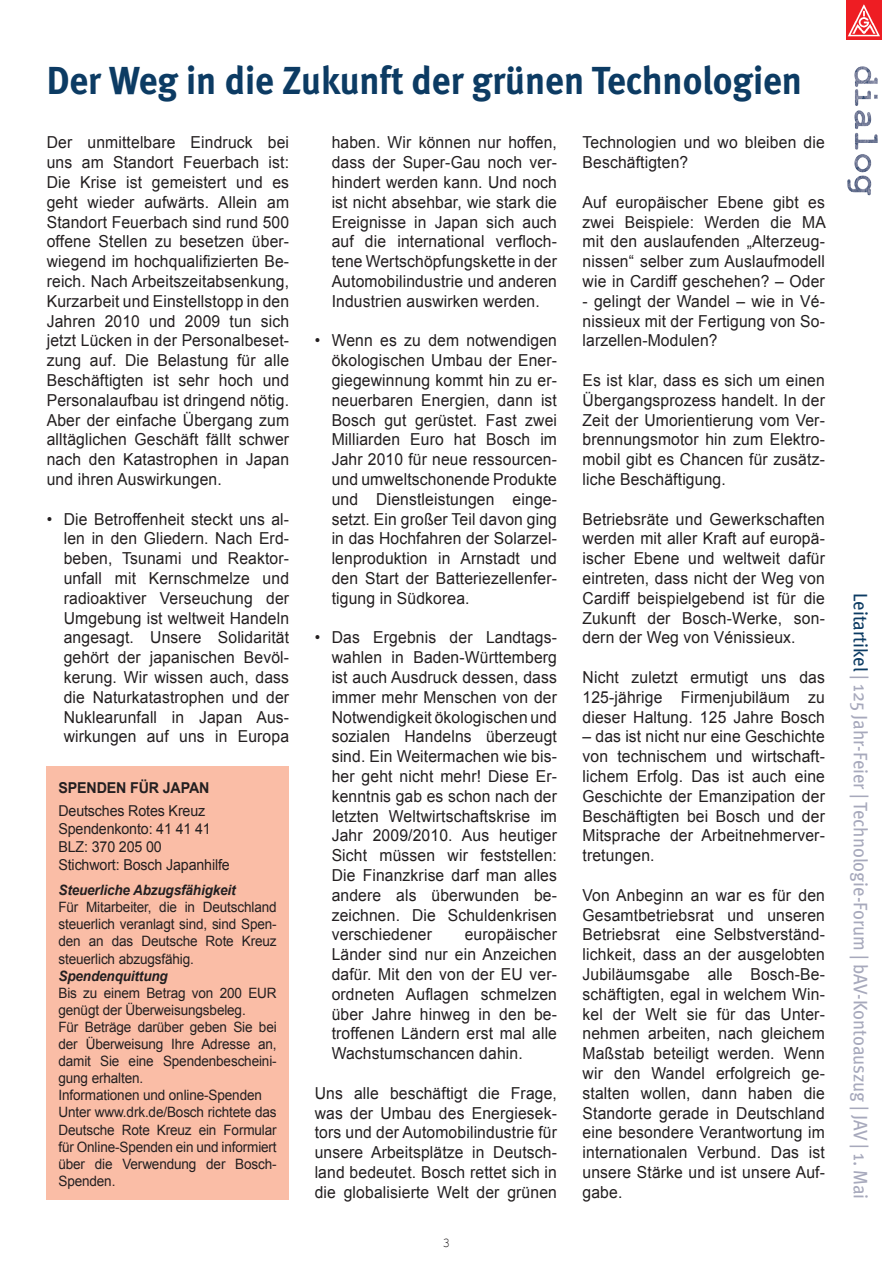
<style>
.page{position:relative;width:893px;height:1263px;background:#fff}
.page>*{position:absolute;margin:0;border:0;box-sizing:border-box;transform-origin:0 0}
.t1{font:700 39px "Meta";color:#0c3b63;scale:.95 1}
.t2{font:19.5px "Meta";color:#a7a9bc;scale:.95 1}
.t3{font:16.5px/19.8px "Arial";letter-spacing:.01em;color:#231f20;text-align:justify;scale:.95 1}
.t4{font:15px/18px "Arial";letter-spacing:-.01em;color:#231f20;scale:.95 1}
.t5{font:700 15px "Arial";letter-spacing:-.01em;color:#231f20;scale:.95 1}
.t6{font:14.25px/17.1px "Arial";letter-spacing:-.01em;color:#231f20;text-align:justify;scale:.95 1}
.t7{font:italic 700 14.25px "Arial";letter-spacing:-.01em;color:#231f20;scale:.95 1}
.t8{font:13.5px "Courier New";color:#231f20;scale:.95 1}
.s1{color:#0c3b63}
</style>
<div class="page">
<div style="left:47px;top:766px;width:242px;height:433px;background:#fabda6"></div>
<img style="left:854px;top:66px;width:24px;height:64px">
<img style="left:846px;top:0;width:35px;height:39px">
<h1 class="t1" style="left:47px;top:57px;width:796px">Der Weg in die Zukunft der grünen Technologien</h1>
<p class="t3" style="left:47px;top:133px;width:257px">Der unmittelbare Eindruck bei uns am Standort Feuerbach ist:<br>Die Krise ist gemeistert und es geht wieder aufwärts. Allein am Standort Feuerbach sind rund 500 offene Stellen zu besetzen über&shy;wiegend im hochqualifizierten Be&shy;reich. Nach Arbeitszeitabsenkung, Kurzarbeit und Einstellstopp in den Jahren 2010 und 2009 tun sich jetzt Lücken in der Personalbeset&shy;zung auf. Die Belastung für alle Beschäftigten ist sehr hoch und Personalaufbau ist dringend nötig.<br>Aber der einfache Übergang zum alltäglichen Geschäft fällt schwer nach den Katastrophen in Japan und ihren Auswirkungen.</p>
<p class="t3" style="left:64px;top:509px;width:239px;text-indent:-17px">• Die Betroffenheit steckt uns al&shy;len in den Gliedern. Nach Erd&shy;beben, Tsunami und Reaktor&shy;unfall mit Kernschmelze und radioaktiver Verseuchung der Umgebung ist weltweit Handeln angesagt. Unsere Solidarität gehört der japanischen Bevöl&shy;kerung. Wir wissen auch, dass die Naturkatastrophen und der Nuklearunfall in Japan Aus&shy;wirkungen auf uns in Europa</p>
<p class="t3" style="left:332px;top:133px;width:239px">haben. Wir können nur hoffen, dass der Super-Gau noch ver&shy;hindert werden kann. Und noch ist nicht absehbar, wie stark die Ereignisse in Japan sich auch auf die international verfloch&shy;tene Wertschöpfungskette in der Automobilindustrie und anderen Industrien auswirken werden.</p>
<p class="t3" style="left:332px;top:331px;width:239px;text-indent:-17px">• Wenn es zu dem notwendigen ökologischen Umbau der Ener&shy;giegewinnung kommt hin zu er&shy;neuerbaren Energien, dann ist Bosch gut gerüstet. Fast zwei Milliarden Euro hat Bosch im Jahr 2010 für neue ressourcen&shy;und umweltschonende Produkte und Dienstleistungen einge&shy;setzt. Ein großer Teil davon ging in das Hochfahren der Solarzel&shy;lenproduktion in Arnstadt und den Start der Batteriezellenfer&shy;tigung in Südkorea.</p>
<p class="t3" style="left:332px;top:628px;width:239px;text-indent:-17px">• Das Ergebnis der Landtags&shy;wahlen in Baden-Württemberg ist auch Ausdruck dessen, dass immer mehr Menschen von der Notwendigkeit ökologischen und sozialen Handelns überzeugt sind. Ein Weitermachen wie bis&shy;her geht nicht mehr! Diese Er&shy;kenntnis gab es schon nach der letzten Weltwirtschaftskrise im Jahr 2009/2010. Aus heutiger Sicht müssen wir feststellen:<br>Die Finanzkrise darf man alles andere als überwunden be&shy;zeichnen. Die Schuldenkrisen verschiedener</p>
<p class="t3" style="left:583px;top:133px;width:257px">Technologien und wo bleiben die<br>Beschäftigten?</p>
<p class="t3" style="left:583px;top:192px;width:258px">Auf europäischer Ebene gibt es zwei Beispiele: Werden die MA mit den auslaufenden „Alterzeug&shy;nissen“ selber zum Auslaufmodell wie in Cardiff geschehen? – Oder</p>
<p class="t3" style="left:583px;top:291px;width:257px">- gelingt der Wandel – wie in Vé&shy;nissieux mit der Fertigung von So&shy;larzellen-Modulen?</p>
<p class="t3" style="left:583px;top:370px;width:257px">Es ist klar, dass es sich um einen Übergangsprozess handelt. In der Zeit der Umorientierung vom Ver&shy;brennungsmotor hin zum Elektro&shy;mobil gibt es Chancen für zusätz&shy;liche Beschäftigung.</p>
<p class="t3" style="left:583px;top:509px;width:257px">Betriebsräte und Gewerkschaften werden mit aller Kraft auf europä&shy;ischer Ebene und weltweit dafür eintreten, dass nicht der Weg von Cardiff beispielgebend ist für die Zukunft der Bosch-Werke, son&shy;dern der Weg von Vénissieux.</p>
<p class="t3" style="left:583px;top:667px;width:257px">Nicht zuletzt ermutigt uns das 125-jährige Firmenjubiläum zu dieser Haltung. 125 Jahre Bosch</p>
<p class="t3" style="left:583px;top:727px;width:257px">– das ist nicht nur eine Geschichte von technischem und wirtschaft&shy;lichem Erfolg. Das ist auch eine Geschichte der Emanzipation der Beschäftigten bei Bosch und der Mitsprache der Arbeitnehmerver&shy;tretungen.</p>
<p class="t3" style="left:583px;top:885px;width:257px">Von Anbeginn an war es für den Gesamtbetriebsrat und unseren Betriebsrat eine Selbstverständ&shy;lichkeit, dass an der ausgelobten Jubiläumsgabe alle Bosch-Be&shy;schäftigten, egal in welchem Win&shy;kel der Welt sie für das Unter&shy;nehmen arbeiten, nach gleichem Maßstab beteiligt werden. Wenn wir den Wandel erfolgreich ge&shy;stalten wollen, dann haben die Standorte gerade in Deutschland eine besondere Verantwortung im internationalen Verbund. Das ist unsere Stärke und ist unsere Auf&shy;gabe.</p>
<p class="t5" style="left:58px;top:778px;width:160px">SPENDEN FÜR JAPAN</p>
<p class="t4" style="left:58px;top:801px;width:182px">Deutsches Rotes Kreuz<br>Spendenkonto: 41 41 41<br>BLZ: 370 205 00<br>Stichwort: Bosch Japanhilfe</p>
<p class="t7" style="left:58px;top:881px;width:188px">Steuerliche Abzugsfähigkeit</p>
<p class="t6" style="left:58px;top:899px;width:231px">Für Mitarbeiter, die in Deutschland steuerlich veranlagt sind, sind Spen&shy;den an das Deutsche Rote Kreuz steuerlich abzugsfähig.</p>
<p class="t7" style="left:58px;top:966px;width:117px">Spendenquittung</p>
<p class="t6" style="left:58px;top:984px;width:231px;text-align:left">Bis zu einem Betrag von 200 EUR genügt der Überweisungsbeleg.<br>Für Beträge darüber geben Sie bei der Überweisung Ihre Adresse an, damit Sie eine Spendenbescheini&shy;gung erhalten.<br>Informationen und online-Spenden<br>Unter www.drk.de/Bosch richtete das<br>Deutsche Rote Kreuz ein Formular für Online-Spenden ein und informiert über die Verwendung der Bosch-<br>Spenden.</p>
<p class="t3" style="left:332px;top:925px;width:239px;text-indent:133px">europäischer Länder sind nur ein Anzeichen dafür. Mit den von der EU ver&shy;ordneten Auflagen schmelzen über Jahre hinweg in den be&shy;troffenen Ländern erst mal alle Wachstumschancen dahin.</p>
<p class="t3" style="left:315px;top:1083px;width:257px">Uns alle beschäftigt die Frage, was der Umbau des Energiesek&shy;tors und der Automobilindustrie für unsere Arbeitsplätze in Deutsch&shy;land bedeutet. Bosch rettet sich in die globalisierte Welt der grünen</p>
<p class="t8" style="left:443px;top:1234px;width:10px">3</p>
<p class="t2" style="left:872px;top:593px;width:640px;rotate:90deg"><span class="s1">Leitartikel</span> | 125 Jahr-Feier | Technologie-Forum | bAV-Kontoauszug | JAV | 1. Mai</p>
</div>
